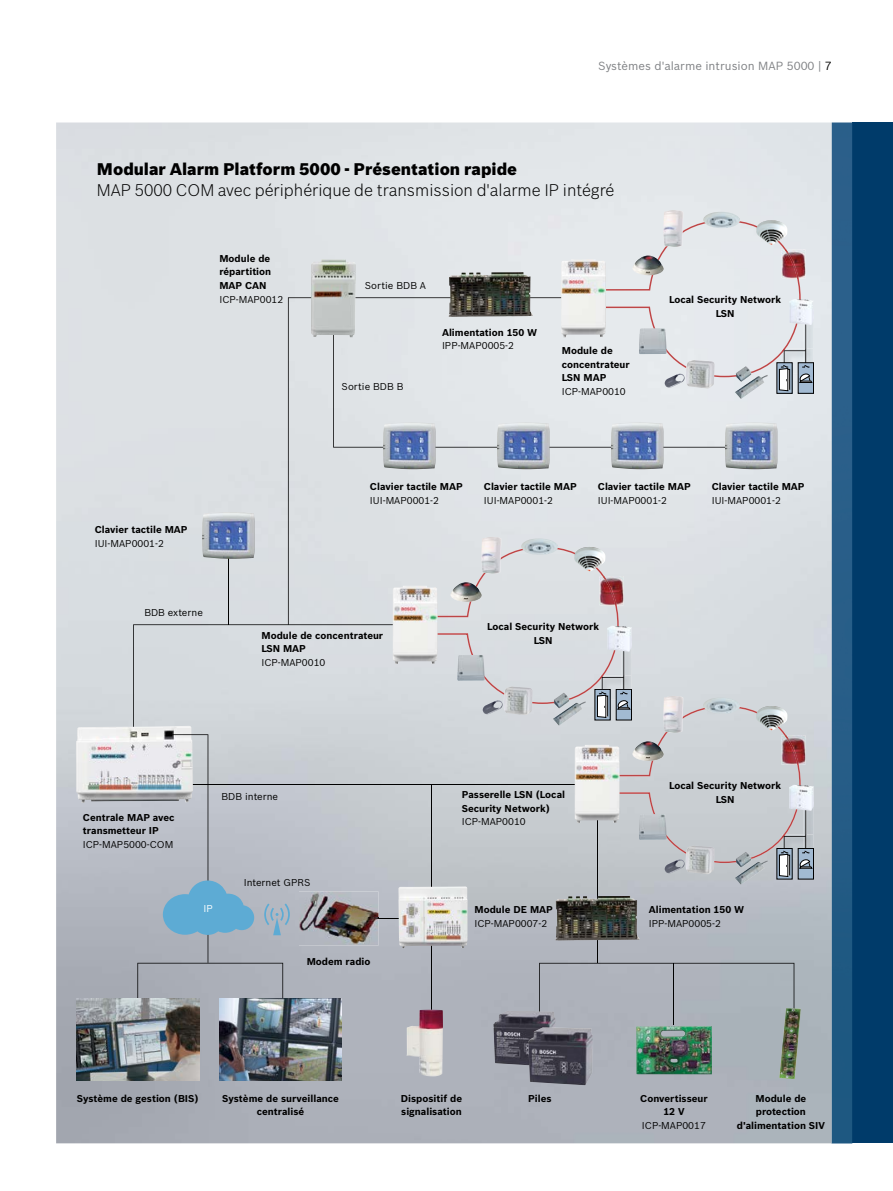
<style>
.page{position:relative;width:893px;height:1191px;background:#fff}
.page>*{position:absolute;margin:0;border:0;box-sizing:border-box;transform-origin:0 0}
.t1{font:300 16.5px "Bosch Sans";color:#000}
.t2{font:900 16.5px "Bosch Sans";color:#000}
.t3{font:11.55px "Bosch Sans";color:#808285}
.t4{font:700 9.75px/13.6px "Bosch Sans";color:#000;text-align:center}
.t5{font:9.75px "Bosch Sans";color:#000}
.t6{font:9.75px "Bosch Sans";color:#fff}
.s1{color:#000}
</style>
<div class="page">
<img style="left:56px;top:122px;width:776px;height:1021px">
<div style="left:852px;top:122px;width:41px;height:1021px;background:#003b6a"></div>
<img style="left:832px;top:122px;width:20px;height:1021px">
<hr style="left:111px;top:783px;width:492px;height:1px;background:#000">
<div style="left:539px;top:962px;width:255px;height:63px;background:#aeb2bb"></div>
<img style="left:779px;top:1008px;width:22px;height:71px">
<hr style="left:597px;top:778px;width:1px;height:185px;background:#000">
<img style="left:555px;top:896px;width:85px;height:44px">
<img style="left:636px;top:1026px;width:76px;height:48px">
<img style="left:493px;top:1010px;width:62px;height:56px">
<img style="left:528px;top:1027px;width:65px;height:58px">
<hr style="left:228px;top:543px;width:1px;height:82px;background:#000">
<div style="left:288px;top:297px;width:299px;height:327px;background:#dde1e4"></div>
<div style="left:333px;top:298px;width:439px;height:149px;background:#e3e7ea"></div>
<img style="left:383px;top:422px;width:53px;height:47px">
<img style="left:202px;top:512px;width:53px;height:47px">
<img style="left:497px;top:422px;width:53px;height:47px">
<img style="left:611px;top:422px;width:52px;height:47px">
<img style="left:725px;top:422px;width:52px;height:47px">
<hr style="left:431px;top:784px;width:1px;height:240px;background:#000">
<img style="left:403px;top:886px;width:65px;height:62px">
<img style="left:76px;top:726px;width:57px;height:77px">
<img style="left:812px;top:325px;width:2px;height:37px">
<img style="left:812px;top:349px;width:1px;height:13px">
<div style="left:798px;top:362px;width:16px;height:31px;border:1px solid #000"></div>
<svg style="left:590px;top:220px;width:222px;height:171px;background:#e0e2e6"></svg>
<img style="left:789px;top:299px;width:25px;height:26px">
<img style="left:781px;top:249px;width:24px;height:30px">
<img style="left:784px;top:249px;width:15px;height:30px">
<img style="left:686px;top:360px;width:28px;height:28px">
<img style="left:665px;top:374px;width:20px;height:13px">
<img style="left:756px;top:220px;width:31px;height:25px">
<img style="left:663px;top:210px;width:20px;height:37px">
<img style="left:639px;top:328px;width:28px;height:26px">
<img style="left:632px;top:255px;width:32px;height:21px">
<img style="left:703px;top:212px;width:37px;height:16px">
<img style="left:561px;top:259px;width:45px;height:78px">
<img style="left:481px;top:537px;width:20px;height:9px">
<img style="left:521px;top:538px;width:37px;height:8px">
<img style="left:393px;top:586px;width:36px;height:78px">
<img style="left:812px;top:810px;width:2px;height:38px">
<img style="left:812px;top:834px;width:1px;height:14px">
<div style="left:798px;top:848px;width:15px;height:31px;background:#a2bad2"></div>
<div style="left:798px;top:848px;width:16px;height:31px;border:1px solid #000"></div>
<svg style="left:429px;top:546px;width:383px;height:330px;background:#cdd0d4"></svg>
<img style="left:789px;top:784px;width:25px;height:26px">
<img style="left:781px;top:735px;width:24px;height:29px">
<img style="left:784px;top:735px;width:15px;height:29px">
<img style="left:686px;top:845px;width:28px;height:29px">
<img style="left:665px;top:859px;width:20px;height:14px">
<img style="left:756px;top:706px;width:31px;height:24px">
<img style="left:663px;top:696px;width:20px;height:37px">
<img style="left:639px;top:814px;width:28px;height:26px">
<img style="left:632px;top:741px;width:32px;height:20px">
<img style="left:703px;top:697px;width:37px;height:17px">
<img style="left:575px;top:745px;width:45px;height:78px">
<svg style="left:133px;top:624px;width:270px;height:406px;background:#bac1c8"></svg>
<img style="left:449px;top:272px;width:84px;height:45px">
<img style="left:77px;top:998px;width:122px;height:82px">
<img style="left:220px;top:998px;width:122px;height:82px">
<img style="left:407px;top:1009px;width:36px;height:67px">
<img style="left:311px;top:259px;width:44px;height:78px">
<p class="t3" style="left:598px;top:57px;width:235px">Systèmes d'alarme intrusion MAP 5000 | <span class="s1">7</span></p>
<h1 class="t2" style="left:97px;top:156px;width:422px">Modular Alarm Platform 5000 - Présentation rapide</h1>
<h1 class="t1" style="left:97px;top:178px;width:519px">MAP 5000 COM avec périphérique de transmission d'alarme IP intégré</h1>
<p class="t4" style="left:219px;top:251px;width:53px;text-align:justify">Module de répartition MAP CAN</p>
<p class="t5" style="left:219px;top:292px;width:65px">ICP-MAP0012</p>
<p class="t5" style="left:365px;top:278px;width:63px">Sortie BDB A</p>
<p class="t5" style="left:342px;top:379px;width:63px">Sortie BDB B</p>
<p class="t4" style="left:442px;top:325px;width:97px">Alimentation 150 W</p>
<p class="t5" style="left:442px;top:338px;width:74px">IPP-MAP0005-2</p>
<p class="t4" style="left:562px;top:343px;width:69px;text-align:left">Module de concentrateur<br>LSN MAP</p>
<p class="t5" style="left:562px;top:384px;width:65px">ICP-MAP0010</p>
<p class="t4" style="left:669px;top:292px;width:114px">Local Security Network<br>LSN</p>
<p class="t4" style="left:95px;top:522px;width:94px">Clavier tactile MAP</p>
<p class="t5" style="left:95px;top:536px;width:71px">IUI-MAP0001-2</p>
<p class="t5" style="left:144px;top:605px;width:60px">BDB externe</p>
<p class="t4" style="left:370px;top:479px;width:94px">Clavier tactile MAP</p>
<p class="t5" style="left:370px;top:493px;width:71px">IUI-MAP0001-2</p>
<p class="t4" style="left:484px;top:479px;width:94px">Clavier tactile MAP</p>
<p class="t5" style="left:484px;top:493px;width:71px">IUI-MAP0001-2</p>
<p class="t4" style="left:598px;top:479px;width:94px">Clavier tactile MAP</p>
<p class="t5" style="left:598px;top:493px;width:71px">IUI-MAP0001-2</p>
<p class="t4" style="left:712px;top:479px;width:94px">Clavier tactile MAP</p>
<p class="t5" style="left:712px;top:493px;width:71px">IUI-MAP0001-2</p>
<p class="t4" style="left:261px;top:628px;width:123px;text-align:left">Module de concentrateur<br>LSN MAP</p>
<p class="t5" style="left:261px;top:655px;width:65px">ICP-MAP0010</p>
<p class="t4" style="left:487px;top:619px;width:114px">Local Security Network<br>LSN</p>
<p class="t4" style="left:83px;top:810px;width:93px;text-align:left">Centrale MAP avec transmetteur IP</p>
<p class="t5" style="left:83px;top:837px;width:92px">ICP-MAP5000-COM</p>
<p class="t5" style="left:222px;top:789px;width:58px">BDB interne</p>
<p class="t4" style="left:462px;top:787px;width:105px;text-align:left">Passerelle LSN (Local<br>Security Network)</p>
<p class="t5" style="left:462px;top:814px;width:65px">ICP-MAP0010</p>
<p class="t6" style="left:204px;top:901px;width:11px">IP</p>
<p class="t5" style="left:244px;top:875px;width:68px">Internet GPRS</p>
<p class="t4" style="left:307px;top:953px;width:65px">Modem radio</p>
<p class="t4" style="left:474px;top:902px;width:80px">Module DE MAP</p>
<p class="t5" style="left:474px;top:916px;width:74px">ICP-MAP0007-2</p>
<p class="t4" style="left:669px;top:778px;width:114px">Local Security Network<br>LSN</p>
<p class="t4" style="left:649px;top:902px;width:97px">Alimentation 150 W</p>
<p class="t5" style="left:649px;top:916px;width:74px">IPP-MAP0005-2</p>
<p class="t4" style="left:77px;top:1090px;width:123px">Système de gestion (BIS)</p>
<p class="t4" style="left:222px;top:1090px;width:118px">Système de surveillance centralisé</p>
<p class="t4" style="left:401px;top:1090px;width:63px;text-align:left">Dispositif de signalisation</p>
<p class="t4" style="left:528px;top:1090px;width:25px">Piles</p>
<p class="t4" style="left:640px;top:1090px;width:69px">Convertisseur<br>12 V</p>
<p class="t5" style="left:642px;top:1118px;width:65px">ICP-MAP0017</p>
<p class="t4" style="left:737px;top:1090px;width:90px">Module de protection d'alimentation SIV</p>
</div>
